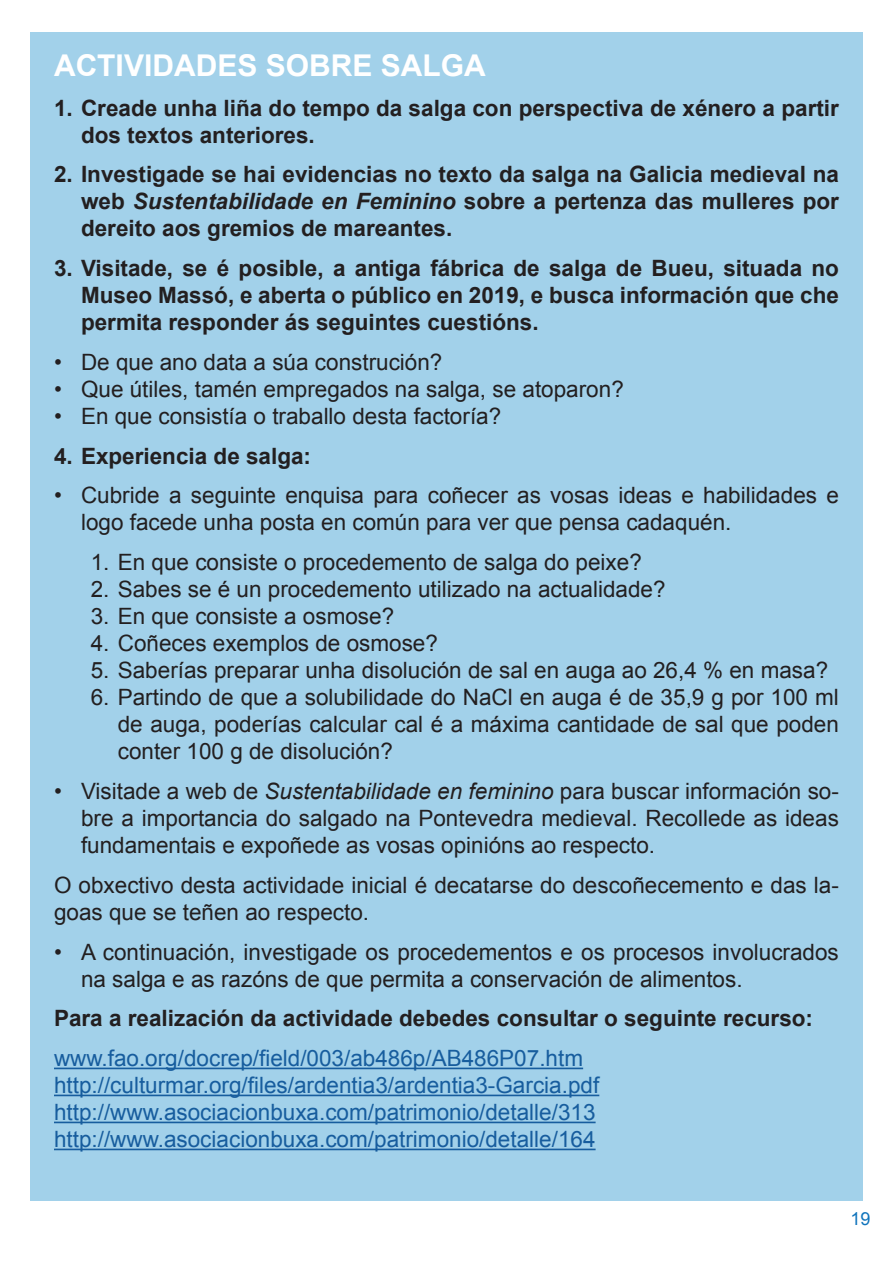
<style>
.page{position:relative;width:893px;height:1263px;background:#fff}
.page>*{position:absolute;margin:0;border:0;box-sizing:border-box;transform-origin:0 0}
.t1{font:700 30px "Arial";color:#fff}
.t2{font:22.5px/27px "Arial";color:#231f20}
.t3{font:700 22.5px/27px "Arial";color:#231f20;text-align:justify}
.t4{font:22.5px/27px "Arial";color:#175d9e}
.t5{font:18px "Arial";color:#1074bc}
.s1{font-style:italic}
</style>
<div class="page">
<div style="left:30px;top:32px;width:832px;height:1168px;background:#a2d1ea"></div>
<hr style="left:54px;top:1067px;width:529px;height:2px;background:#175d9e">
<hr style="left:54px;top:1094px;width:545px;height:2px;background:#175d9e">
<hr style="left:54px;top:1121px;width:542px;height:2px;background:#175d9e">
<hr style="left:54px;top:1148px;width:542px;height:2px;background:#175d9e">
<h1 class="t1" style="left:54px;top:46px;width:433px">ACTIVIDADES SOBRE SALGA</h1>
<p class="t3" style="left:81px;top:95px;width:759px;text-indent:-27px">1. Creade unha liña do tempo da salga con perspectiva de xénero a partir dos textos anteriores.</p>
<p class="t3" style="left:81px;top:162px;width:759px;text-indent:-27px">2. Investigade se hai evidencias no texto da salga na Galicia medieval na web <span class="s1">Sustentabilidade en Feminino</span> sobre a pertenza das mulleres por dereito aos gremios de mareantes.</p>
<p class="t3" style="left:81px;top:255px;width:759px;text-indent:-27px">3. Visitade, se é posible, a antiga fábrica de salga de Bueu, situada no Museo Massó, e aberta o público en 2019, e busca información que che permita responder ás seguintes cuestións.</p>
<p class="t2" style="left:54px;top:349px;width:390px">• De que ano data a súa construción?</p>
<p class="t2" style="left:54px;top:376px;width:571px">• Que útiles, tamén empregados na salga, se atoparon?</p>
<p class="t2" style="left:54px;top:403px;width:449px">• En que consistía o traballo desta factoría?</p>
<p class="t3" style="left:54px;top:443px;width:259px">4. Experiencia de salga:</p>
<p class="t2" style="left:81px;top:482px;width:759px;text-indent:-27px">• Cubride a seguinte enquisa para coñecer as vosas ideas e habilidades e logo facede unha posta en común para ver que pensa cadaquén.</p>
<p class="t2" style="left:91px;top:549px;width:553px">1. En que consiste o procedemento de salga do peixe?</p>
<p class="t2" style="left:91px;top:576px;width:576px">2. Sabes se é un procedemento utilizado na actualidade?</p>
<p class="t2" style="left:91px;top:603px;width:305px">3. En que consiste a osmose?</p>
<p class="t2" style="left:91px;top:630px;width:349px">4. Coñeces exemplos de osmose?</p>
<p class="t2" style="left:91px;top:657px;width:739px">5. Saberías preparar unha disolución de sal en auga ao 26,4 % en masa?</p>
<p class="t2" style="left:118px;top:684px;width:723px;text-align:justify;text-indent:-27px">6. Partindo de que a solubilidade do NaCl en auga é de 35,9 g por 100 ml de auga, poderías calcular cal é a máxima cantidade de sal que poden conter 100 g de disolución?</p>
<p class="t2" style="left:81px;top:778px;width:759px;text-align:justify;text-indent:-27px">• Visitade a web de <span class="s1">Sustentabilidade en feminino</span> para buscar información so&shy;bre a importancia do salgado na Pontevedra medieval. Recollede as ideas fundamentais e expoñede as vosas opinións ao respecto.</p>
<p class="t2" style="left:54px;top:871px;width:786px">O obxectivo desta actividade inicial é decatarse do descoñecemento e das la&shy;goas que se teñen ao respecto.</p>
<p class="t2" style="left:81px;top:938px;width:759px;text-indent:-27px">• A continuación, investigade os procedementos e os procesos involucrados na salga e as razóns de que permita a conservación de alimentos.</p>
<p class="t3" style="left:54px;top:1006px;width:761px">Para a realización da actividade debedes consultar o seguinte recurso:</p>
<p class="t4" style="left:54px;top:1045px;width:547px">www.fao.org/docrep/field/003/ab486p/AB486P07.htm http://culturmar.org/files/ardentia3/ardentia3-Garcia.pdf http://www.asociacionbuxa.com/patrimonio/detalle/313 http://www.asociacionbuxa.com/patrimonio/detalle/164</p>
<p class="t5" style="left:850px;top:1207px;width:22px">19</p>
</div>
